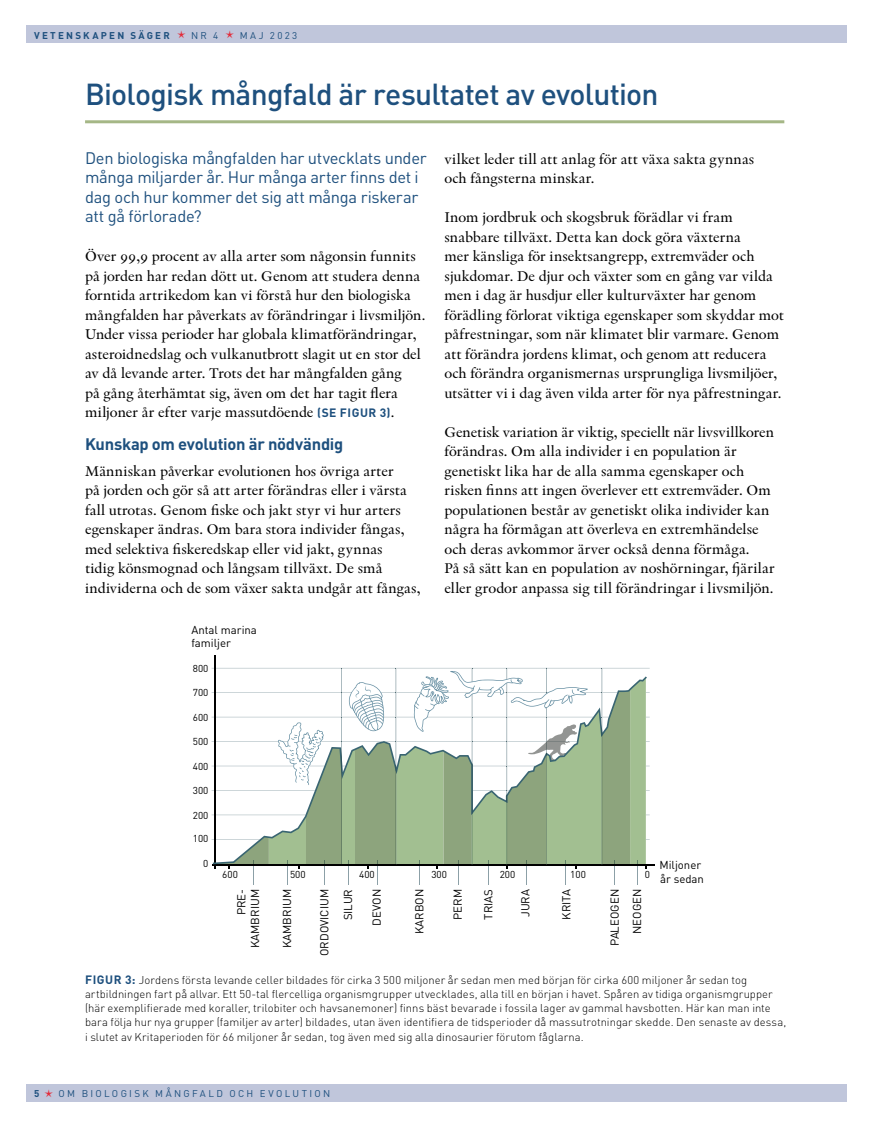
<style>
.page{position:relative;width:872px;height:1127px;background:#fff}
.page>*{position:absolute;margin:0;border:0;box-sizing:border-box;transform-origin:0 0}
.t1{font:500 30px "DIN Pro";letter-spacing:-.025em;color:#1e507e}
.Ingress_inledning{font:16.5px/19.5px "DIN Pro";letter-spacing:-.02em;color:#1e507e}
.t2{font:700 16.5px "DIN Pro";letter-spacing:-.015em;color:#1e507e}
.Brödtext{font:14.7px/19.5px "Indigo Antiqua 2";color:#000}
.t3{font:11.4px/13.6px "DIN Pro";color:#000;text-align:right}
.Figur{font:300 11.25px/14.2px "DIN Pro";letter-spacing:.005em;color:#000}
.t4{font:10.05px "DIN Pro";color:#000}
.t5{font:9.75px "DIN Pro";letter-spacing:.235em;color:#1e507e}
.t6{font:700 9.75px "DIN Pro";letter-spacing:.23em;color:#1e507e}
.s1{font-family:"DIN Pro";font-weight:700;font-size:12px;color:#1e507e}
.s2{font-weight:700;font-size:12px;color:#1e507e}
</style>
<div class="page">
<div style="left:26px;top:1084px;width:820px;height:17px;background:#c0c6db"></div>
<div style="left:26px;top:26px;width:820px;height:17px;background:#c0c6db"></div>
<hr style="left:214px;top:656px;width:2px;height:213px;background:#000">
<hr style="left:213px;top:864px;width:442px;height:2px;background:#000">
<svg style="left:211px;top:668px;width:438px;height:216px"></svg>
<hr style="left:85px;top:120px;width:699px;height:3px;background:#a5b786">
<p class="t6" style="left:34px;top:28px;width:137px">VETENSKAPEN SÄGER</p>
<p class="t5" style="left:191px;top:28px;width:29px">NR 4</p>
<p class="t5" style="left:240px;top:28px;width:59px">MAJ 2023</p>
<h1 class="t1" style="left:85px;top:74px;width:575px">Biologisk mångfald är resultatet av evolution</h1>
<p class="Ingress_inledning" style="left:85px;top:147px;width:343px">Den biologiska mångfalden har utvecklats under många miljarder år. Hur många arter finns det i dag och hur kommer det sig att många riskerar att gå förlorade?</p>
<p class="Brödtext" style="left:85px;top:246px;width:342px">Över 99,9 procent av alla arter som någonsin funnits på jorden har redan dött ut. Genom att studera denna forntida artrikedom kan vi förstå hur den biologiska mångfalden har påverkats av förändringar i livsmiljön.<br>Under vissa perioder har globala klimatförändringar, asteroidnedslag och vulkanutbrott slagit ut en stor del av då levande arter. Trots det har mångfalden gång<br>på gång återhämtat sig, även om det har tagit flera miljoner år efter varje massutdöende <span class="s1">(SE FIGUR 3)</span>.</p>
<h2 class="t2" style="left:85px;top:433px;width:260px">Kunskap om evolution är nödvändig</h2>
<p class="Brödtext" style="left:85px;top:461px;width:337px">Människan påverkar evolutionen hos övriga arter<br>på jorden och gör så att arter förändras eller i värsta fall utrotas. Genom fiske och jakt styr vi hur arters egenskaper ändras. Om bara stora individer fångas, med selektiva fiskeredskap eller vid jakt, gynnas<br>tidig könsmognad och långsam tillväxt. De små individerna och de som växer sakta undgår att fångas,</p>
<p class="t3" style="left:191px;top:622px;width:67px;text-align:left">Antal marina familjer</p>
<p class="t4" style="left:193px;top:661px;width:17px">800</p>
<p class="t4" style="left:193px;top:685px;width:17px">700</p>
<p class="t4" style="left:193px;top:710px;width:17px">600</p>
<p class="t4" style="left:193px;top:735px;width:17px">500</p>
<p class="t4" style="left:193px;top:759px;width:17px">400</p>
<p class="t4" style="left:193px;top:784px;width:17px">300</p>
<p class="t4" style="left:193px;top:808px;width:17px">200</p>
<p class="t4" style="left:193px;top:832px;width:17px">100</p>
<p class="Brödtext" style="left:444px;top:149px;width:311px">vilket leder till att anlag för att växa sakta gynnas och fångsterna minskar.</p>
<p class="Brödtext" style="left:444px;top:207px;width:341px">Inom jordbruk och skogsbruk förädlar vi fram snabbare tillväxt. Detta kan dock göra växterna<br>mer känsliga för insektsangrepp, extremväder och sjukdomar. De djur och växter som en gång var vilda men i dag är husdjur eller kulturväxter har genom förädling förlorat viktiga egenskaper som skyddar mot påfrestningar, som när klimatet blir varmare. Genom att förändra jordens klimat, och genom att reducera och förändra organismernas ursprungliga livsmiljöer, utsätter vi i dag även vilda arter för nya påfrestningar.</p>
<p class="Brödtext" style="left:444px;top:422px;width:332px">Genetisk variation är viktig, speciellt när livsvillkoren förändras. Om alla individer i en population är genetiskt lika har de alla samma egenskaper och risken finns att ingen överlever ett extremväder. Om populationen består av genetiskt olika individer kan några ha förmågan att överleva en extremhändelse och deras avkommor ärver också denna förmåga.<br>På så sätt kan en population av noshörningar, fjärilar eller grodor anpassa sig till förändringar i livsmiljön.</p>
<p class="t4" style="left:203px;top:857px;width:7px">0</p>
<p class="t4" style="left:222px;top:867px;width:17px">600</p>
<p class="t4" style="left:290px;top:867px;width:17px">500</p>
<p class="t4" style="left:359px;top:867px;width:17px">400</p>
<p class="t4" style="left:431px;top:867px;width:17px">300</p>
<p class="t4" style="left:500px;top:867px;width:17px">200</p>
<p class="t4" style="left:570px;top:867px;width:17px">100</p>
<p class="t4" style="left:644px;top:867px;width:7px">0</p>
<p class="t3" style="left:659px;top:858px;width:46px;text-align:left">Miljoner år sedan</p>
<p class="t3" style="left:234px;top:948px;width:61px;rotate:-90deg">PRE-<br>KAMBRIUM</p>
<p class="t3" style="left:280px;top:948px;width:61px;rotate:-90deg">KAMBRIUM</p>
<p class="t3" style="left:312px;top:956px;width:68px;line-height:23.9px;rotate:-90deg">ORDOVICIUM<br>SILUR</p>
<p class="t3" style="left:369px;top:925px;width:38px;rotate:-90deg">DEVON</p>
<p class="t3" style="left:412px;top:934px;width:47px;rotate:-90deg">KARBON</p>
<p class="t3" style="left:450px;top:920px;width:32px;rotate:-90deg">PERM</p>
<p class="t3" style="left:481px;top:920px;width:32px;rotate:-90deg">TRIAS</p>
<p class="t3" style="left:518px;top:917px;width:29px;rotate:-90deg">JURA</p>
<p class="t3" style="left:559px;top:920px;width:32px;rotate:-90deg">KRITA</p>
<p class="t3" style="left:603px;top:946px;width:59px;line-height:22.4px;rotate:-90deg">PALEOGEN<br>NEOGEN</p>
<p class="Figur" style="left:85px;top:972px;width:702px"><span class="s2">FIGUR 3:</span> Jordens första levande celler bildades för cirka 3 500 miljoner år sedan men med början för cirka 600 miljoner år sedan tog artbildningen fart på allvar. Ett 50-tal flercelliga organismgrupper utvecklades, alla till en början i havet. Spåren av tidiga organismgrupper (här exemplifierade med koraller, trilobiter och havsanemoner) finns bäst bevarade i fossila lager av gammal havsbotten. Här kan man inte bara följa hur nya grupper (familjer av arter) bildades, utan även identifiera de tidsperioder då massutrotningar skedde. Den senaste av dessa, i slutet av Kritaperioden för 66 miljoner år sedan, tog även med sig alla dinosaurier förutom fåglarna.</p>
<p class="t6" style="left:34px;top:1086px;width:7px">5</p>
<p class="t5" style="left:59px;top:1086px;width:273px">OM BIOLOGISK MÅNGFALD OCH EVOLUTION</p>
</div>
